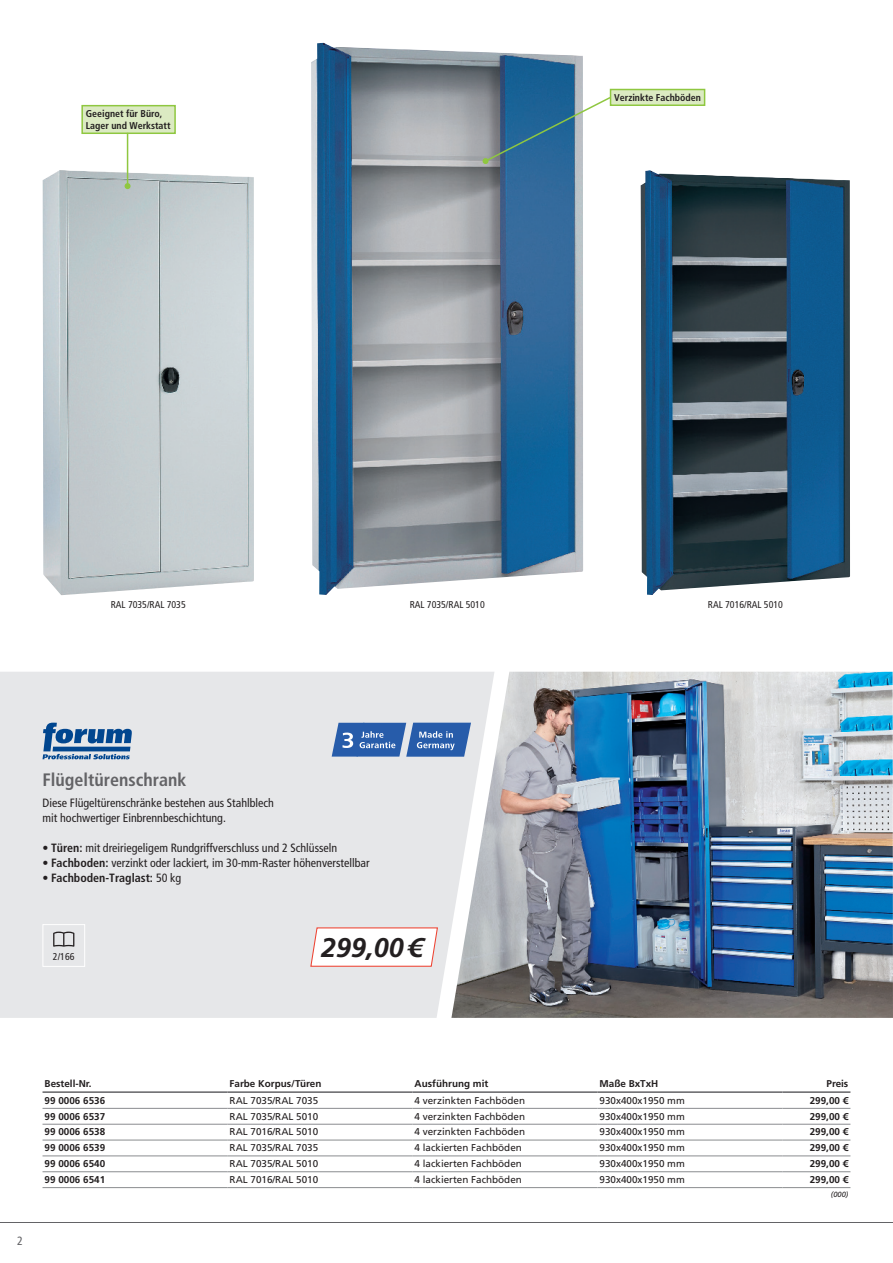
<style>
.page{position:relative;width:893px;height:1263px;background:#fff}
.page>*{position:absolute;margin:0;border:0;box-sizing:border-box;transform-origin:0 0}
.t1{font:italic 700 27px "Frutiger LT Pro";color:#231f20}
.t2{font:700 condensed 18px "Frutiger LT Pro";color:#636366}
.t3{font:condensed 12px/15px "Frutiger LT Pro";color:#231f20}
.t4{font:700 condensed 12px "Frutiger LT Pro";color:#231f20}
.t5{font:condensed 12px "Frutiger LT Pro";color:#636366}
.t6{font:9.9px "Frutiger LT Pro";color:#231f20}
.t7{font:700 9.9px "Frutiger LT Pro";color:#231f20}
.t8{font:700 condensed 9.9px/11.9px "Frutiger LT Pro";color:#231f20}
.t9{font:condensed 9.9px "Frutiger LT Pro";color:#231f20}
.t10{font:italic 7.5px "Frutiger LT Pro";color:#231f20}
.s1{font-weight:700}
.s2{font-weight:400}
</style>
<div class="page">
<img style="left:494px;top:672px;width:399px;height:346px">
<div style="left:0;top:672px;width:494px;height:346px;background:#e6e7e9"></div>
<hr style="left:892px;top:179px;width:1px;height:346px;background:#e6e7e9">
<hr style="left:227px;top:1091px;width:185px;height:2px;background:#636366">
<hr style="left:412px;top:1091px;width:185px;height:2px;background:#636366">
<hr style="left:597px;top:1091px;width:185px;height:2px;background:#636366">
<hr style="left:43px;top:1108px;width:184px;height:1px;background:#8a8c8f">
<hr style="left:227px;top:1108px;width:185px;height:1px;background:#8a8c8f">
<hr style="left:412px;top:1108px;width:185px;height:1px;background:#8a8c8f">
<hr style="left:597px;top:1108px;width:185px;height:1px;background:#8a8c8f">
<hr style="left:782px;top:1108px;width:68px;height:1px;background:#8a8c8f">
<hr style="left:782px;top:1187px;width:68px;height:1px;background:#8a8c8f">
<hr style="left:227px;top:1187px;width:185px;height:1px;background:#8a8c8f">
<hr style="left:412px;top:1187px;width:185px;height:1px;background:#8a8c8f">
<hr style="left:597px;top:1187px;width:185px;height:1px;background:#8a8c8f">
<hr style="left:43px;top:1091px;width:184px;height:2px;background:#636366">
<hr style="left:782px;top:1091px;width:68px;height:2px;background:#636366">
<hr style="left:43px;top:1187px;width:184px;height:1px;background:#8a8c8f">
<hr style="left:43px;top:1124px;width:184px;height:1px;background:#8a8c8f">
<hr style="left:43px;top:1140px;width:184px;height:1px;background:#8a8c8f">
<hr style="left:227px;top:1124px;width:185px;height:1px;background:#8a8c8f">
<hr style="left:227px;top:1140px;width:185px;height:1px;background:#8a8c8f">
<hr style="left:412px;top:1124px;width:185px;height:1px;background:#8a8c8f">
<hr style="left:412px;top:1140px;width:185px;height:1px;background:#8a8c8f">
<hr style="left:597px;top:1124px;width:185px;height:1px;background:#8a8c8f">
<hr style="left:597px;top:1140px;width:185px;height:1px;background:#8a8c8f">
<hr style="left:782px;top:1124px;width:68px;height:1px;background:#8a8c8f">
<hr style="left:782px;top:1140px;width:68px;height:1px;background:#8a8c8f">
<hr style="left:43px;top:1155px;width:184px;height:1px;background:#8a8c8f">
<hr style="left:43px;top:1171px;width:184px;height:1px;background:#8a8c8f">
<hr style="left:227px;top:1155px;width:185px;height:1px;background:#8a8c8f">
<hr style="left:227px;top:1171px;width:185px;height:1px;background:#8a8c8f">
<hr style="left:412px;top:1155px;width:185px;height:1px;background:#8a8c8f">
<hr style="left:412px;top:1171px;width:185px;height:1px;background:#8a8c8f">
<hr style="left:597px;top:1155px;width:185px;height:1px;background:#8a8c8f">
<hr style="left:597px;top:1171px;width:185px;height:1px;background:#8a8c8f">
<hr style="left:782px;top:1155px;width:68px;height:1px;background:#8a8c8f">
<hr style="left:782px;top:1171px;width:68px;height:1px;background:#8a8c8f">
<img style="left:43px;top:170px;width:211px;height:425px">
<img style="left:311px;top:43px;width:272px;height:552px">
<img style="left:641px;top:170px;width:209px;height:425px">
<div style="left:82px;top:106px;width:93px;height:27px;background:#dbeac2"></div>
<div style="left:81px;top:105px;width:95px;height:29px;border:2px solid #8fc740"></div>
<hr style="left:127px;top:133px;width:1px;height:53px;background:#8fc740">
<svg style="left:125px;top:183px;width:6px;height:6px"></svg>
<div style="left:610px;top:89px;width:95px;height:16px;background:#dbeac2"></div>
<div style="left:610px;top:89px;width:95px;height:17px;border:2px solid #8fc740"></div>
<svg style="left:482px;top:96px;width:130px;height:68px"></svg>
<svg style="left:262px;top:927px;width:177px;height:262px"></svg>
<div style="left:43px;top:924px;width:42px;height:43px;background:#e6e7e9;border:1px solid #fff"></div>
<svg style="left:53px;top:931px;width:21px;height:16px"></svg>
<svg style="left:43px;top:723px;width:89px;height:36px;background:#7094ba"></svg>
<svg style="left:332px;top:723px;width:139px;height:34px;background:#4d78b7"></svg>
<hr style="left:0;top:1222px;width:893px;height:1px;background:#636366">
<p class="t8" style="left:86px;top:107px;width:86px">Geeignet für Büro,<br>Lager und Werkstatt</p>
<p class="t8" style="left:614px;top:91px;width:88px">Verzinkte Fachböden</p>
<p class="t9" style="left:111px;top:599px;width:77px">RAL 7035/RAL 7035</p>
<p class="t9" style="left:410px;top:599px;width:77px">RAL 7035/RAL 5010</p>
<p class="t9" style="left:708px;top:599px;width:77px">RAL 7016/RAL 5010</p>
<h2 class="t2" style="left:43px;top:769px;width:146px">Flügeltürenschrank</h2>
<p class="t3" style="left:43px;top:796px;width:233px">Diese Flügeltürenschränke bestehen aus Stahlblech mit hochwertiger Einbrennbeschichtung.</p>
<p class="t3" style="left:43px;top:841px;width:296px">• <span class="s1">Türen:</span> mit dreiriegeligem Rundgriffverschluss und 2 Schlüsseln</p>
<p class="t3" style="left:43px;top:856px;width:329px">• <span class="s1">Fachboden:</span> verzinkt oder lackiert, im 30-mm-Raster höhenverstellbar</p>
<p class="t4" style="left:43px;top:871px;width:140px"><span class="s2">•</span> Fachboden-Traglast: <span class="s2">50 kg</span></p>
<p class="t9" style="left:53px;top:950px;width:23px">2/166</p>
<h1 class="t1" style="left:321px;top:932px;width:103px">299,00€</h1>
<p class="t5" style="left:17px;top:1234px;width:7px">2</p>
<p class="t7" style="left:45px;top:1078px;width:48px">Bestell-Nr.</p>
<p class="t7" style="left:230px;top:1078px;width:93px">Farbe Korpus/Türen</p>
<p class="t7" style="left:415px;top:1078px;width:75px">Ausführung mit</p>
<p class="t7" style="left:600px;top:1078px;width:60px">Maße BxTxH</p>
<p class="t7" style="left:826px;top:1078px;width:23px">Preis</p>
<p class="t7" style="left:45px;top:1094px;width:62px">99 0006 6536</p>
<p class="t6" style="left:230px;top:1094px;width:90px">RAL 7035/RAL 7035</p>
<p class="t6" style="left:415px;top:1094px;width:112px">4 verzinkten Fachböden</p>
<p class="t6" style="left:600px;top:1094px;width:87px">930x400x1950 mm</p>
<p class="t7" style="left:810px;top:1094px;width:40px">299,00 €</p>
<p class="t7" style="left:45px;top:1110px;width:62px">99 0006 6537</p>
<p class="t6" style="left:230px;top:1110px;width:90px">RAL 7035/RAL 5010</p>
<p class="t6" style="left:415px;top:1110px;width:112px">4 verzinkten Fachböden</p>
<p class="t6" style="left:600px;top:1110px;width:87px">930x400x1950 mm</p>
<p class="t7" style="left:810px;top:1110px;width:40px">299,00 €</p>
<p class="t7" style="left:45px;top:1126px;width:62px">99 0006 6538</p>
<p class="t6" style="left:230px;top:1126px;width:90px">RAL 7016/RAL 5010</p>
<p class="t6" style="left:415px;top:1126px;width:112px">4 verzinkten Fachböden</p>
<p class="t6" style="left:600px;top:1126px;width:87px">930x400x1950 mm</p>
<p class="t7" style="left:810px;top:1126px;width:40px">299,00 €</p>
<p class="t7" style="left:45px;top:1142px;width:62px">99 0006 6539</p>
<p class="t6" style="left:230px;top:1142px;width:90px">RAL 7035/RAL 7035</p>
<p class="t6" style="left:415px;top:1142px;width:109px">4 lackierten Fachböden</p>
<p class="t6" style="left:600px;top:1142px;width:87px">930x400x1950 mm</p>
<p class="t7" style="left:810px;top:1142px;width:40px">299,00 €</p>
<p class="t7" style="left:45px;top:1158px;width:62px">99 0006 6540</p>
<p class="t6" style="left:230px;top:1158px;width:90px">RAL 7035/RAL 5010</p>
<p class="t6" style="left:415px;top:1158px;width:109px">4 lackierten Fachböden</p>
<p class="t6" style="left:600px;top:1158px;width:87px">930x400x1950 mm</p>
<p class="t7" style="left:810px;top:1158px;width:40px">299,00 €</p>
<p class="t7" style="left:45px;top:1174px;width:62px">99 0006 6541</p>
<p class="t6" style="left:230px;top:1174px;width:90px">RAL 7016/RAL 5010</p>
<p class="t6" style="left:415px;top:1174px;width:109px">4 lackierten Fachböden</p>
<p class="t6" style="left:600px;top:1174px;width:87px">930x400x1950 mm</p>
<p class="t7" style="left:810px;top:1174px;width:40px">299,00 €</p>
<p class="t10" style="left:831px;top:1189px;width:19px">(000)</p>
</div>
